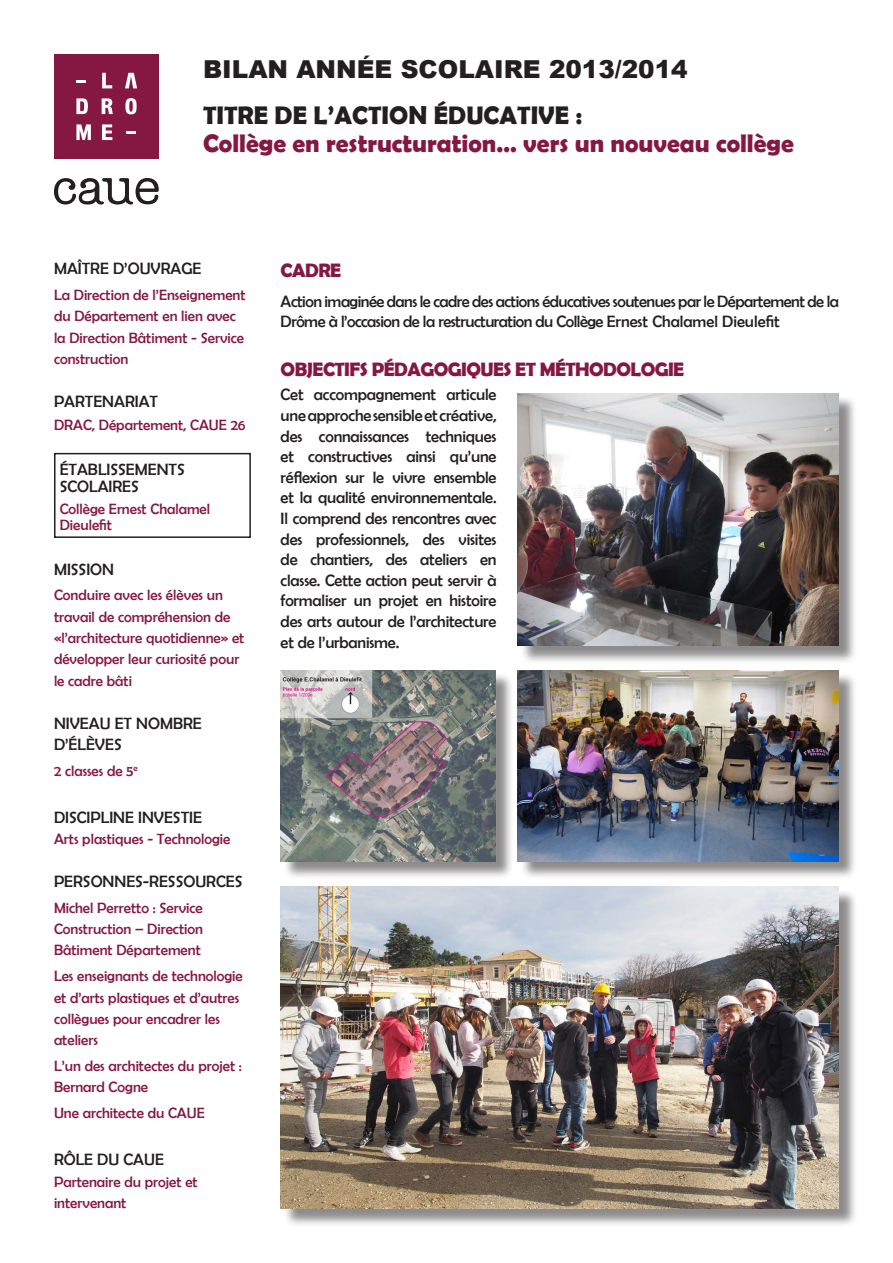
<style>
.page{position:relative;width:893px;height:1263px;background:#fff}
.page>*{position:absolute;margin:0;border:0;box-sizing:border-box;transform-origin:0 0}
.t1{font:700 25.5px "Berlin Sans FB Demi";color:#851843}
.t2{font:700 25.5px "Berlin Sans FB Demi";color:#231f20}
.t3{font:900 24.75px "Arial";color:#231f20}
.t4{font:700 19.5px "Berlin Sans FB Demi";letter-spacing:-.03em;color:#851843}
.t5{font:16.5px/20.5px "Berlin Sans FB";letter-spacing:-.01em;color:#231f20}
.t6{font:16.5px/20.5px "Berlin Sans FB";letter-spacing:-.03em;color:#231f20}
.t7{font:15px/21.5px "Berlin Sans FB";color:#851843}
</style>
<div class="page">
<div style="left:54px;top:54px;width:105px;height:105px;background:#851843"></div>
<svg style="left:102px;top:98px;width:11px;height:16px"></svg>
<svg style="left:125px;top:98px;width:12px;height:16px"></svg>
<svg style="left:102px;top:124px;width:10px;height:16px"></svg>
<svg style="left:126px;top:131px;width:10px;height:3px"></svg>
<svg style="left:102px;top:73px;width:10px;height:15px"></svg>
<svg style="left:125px;top:73px;width:12px;height:15px"></svg>
<svg style="left:76px;top:98px;width:12px;height:16px"></svg>
<svg style="left:76px;top:124px;width:15px;height:16px"></svg>
<svg style="left:76px;top:80px;width:10px;height:3px"></svg>
<svg style="left:54px;top:178px;width:105px;height:27px"></svg>
<div style="left:520px;top:396px;width:338px;height:268px;background:#231f20;opacity:.52"></div>
<img style="left:518px;top:393px;width:321px;height:252px">
<div style="left:283px;top:672px;width:231px;height:208px;background:#231f20;opacity:.52"></div>
<img style="left:281px;top:670px;width:214px;height:191px">
<div style="left:283px;top:889px;width:574px;height:338px;background:#231f20;opacity:.52"></div>
<img style="left:281px;top:887px;width:558px;height:322px">
<div style="left:520px;top:672px;width:338px;height:208px;background:#231f20;opacity:.52"></div>
<img style="left:518px;top:670px;width:321px;height:191px">
<div style="left:54px;top:453px;width:197px;height:85px;border:2px solid #231f20"></div>
<p class="t3" style="left:203px;top:51px;width:486px">BILAN ANNÉE SCOLAIRE 2013/2014</p>
<p class="t2" style="left:203px;top:100px;width:380px">TITRE DE L’ACTION ÉDUCATIVE :</p>
<p class="t1" style="left:203px;top:129px;width:592px">Collège en restructuration… vers un nouveau collège</p>
<p class="t5" style="left:54px;top:258px;width:149px">MAÎTRE D’OUVRAGE</p>
<p class="t7" style="left:54px;top:284px;width:193px">La Direction de l’Enseignement du Département en lien avec la Direction Bâtiment - Service construction</p>
<p class="t5" style="left:54px;top:391px;width:106px">PARTENARIAT</p>
<p class="t7" style="left:54px;top:414px;width:193px">DRAC, Département, CAUE 26</p>
<p class="t5" style="left:60px;top:461px;width:126px;line-height:16.5px">ÉTABLISSEMENTS<br>SCOLAIRES</p>
<p class="t7" style="left:60px;top:500px;width:152px;line-height:16.5px">Collège Ernest Chalamel<br>Dieulefit</p>
<p class="t5" style="left:54px;top:559px;width:62px">MISSION</p>
<p class="t7" style="left:54px;top:584px;width:192px">Conduire avec les élèves un travail de compréhension de «l’architecture quotidienne» et développer leur curiosité pour le cadre bâti</p>
<p class="t5" style="left:54px;top:712px;width:149px;line-height:21.5px">NIVEAU ET NOMBRE<br>D’ÉLÈVES</p>
<p class="t7" style="left:54px;top:760px;width:85px">2 classes de 5<sup>e</sup></p>
<p class="t5" style="left:54px;top:807px;width:149px">DISCIPLINE INVESTIE</p>
<p class="t7" style="left:54px;top:828px;width:178px">Arts plastiques - Technologie</p>
<p class="t5" style="left:54px;top:871px;width:190px">PERSONNES-RESSOURCES</p>
<p class="t7" style="left:54px;top:897px;width:150px;text-align:justify">Michel Perretto : Service Construction – Direction Bâtiment Département</p>
<p class="t7" style="left:54px;top:965px;width:190px">Les enseignants de technologie et d’arts plastiques et d’autres collègues pour encadrer les ateliers</p>
<p class="t7" style="left:54px;top:1055px;width:189px">L’un des architectes du projet :<br>Bernard Cogne</p>
<p class="t7" style="left:54px;top:1102px;width:152px">Une architecte du CAUE</p>
<p class="t5" style="left:54px;top:1149px;width:111px">RÔLE DU CAUE</p>
<p class="t7" style="left:54px;top:1170px;width:145px">Partenaire du projet et intervenant</p>
<p class="t4" style="left:281px;top:259px;width:62px">CADRE</p>
<p class="t6" style="left:281px;top:290px;width:560px">Action imaginée dans le cadre des actions éducatives soutenues par le Département de la<br>Drôme à l’occasion de la restructuration du Collège Ernest Chalamel Dieulefit</p>
<p class="t4" style="left:281px;top:357px;width:405px">OBJECTIFS PÉDAGOGIQUES ET MÉTHODOLOGIE</p>
<p class="t5" style="left:281px;top:384px;width:217px;text-align:justify">Cet accompagnement articule une approche sensible et créative, des connaissances techniques et constructives ainsi qu’une réflexion sur le vivre ensemble et la qualité environnementale.<br>Il comprend des rencontres avec des professionnels, des visites de chantiers, des ateliers en classe. Cette action peut servir à formaliser un projet en histoire des arts autour de l’architecture et de l’urbanisme.</p>
</div>
